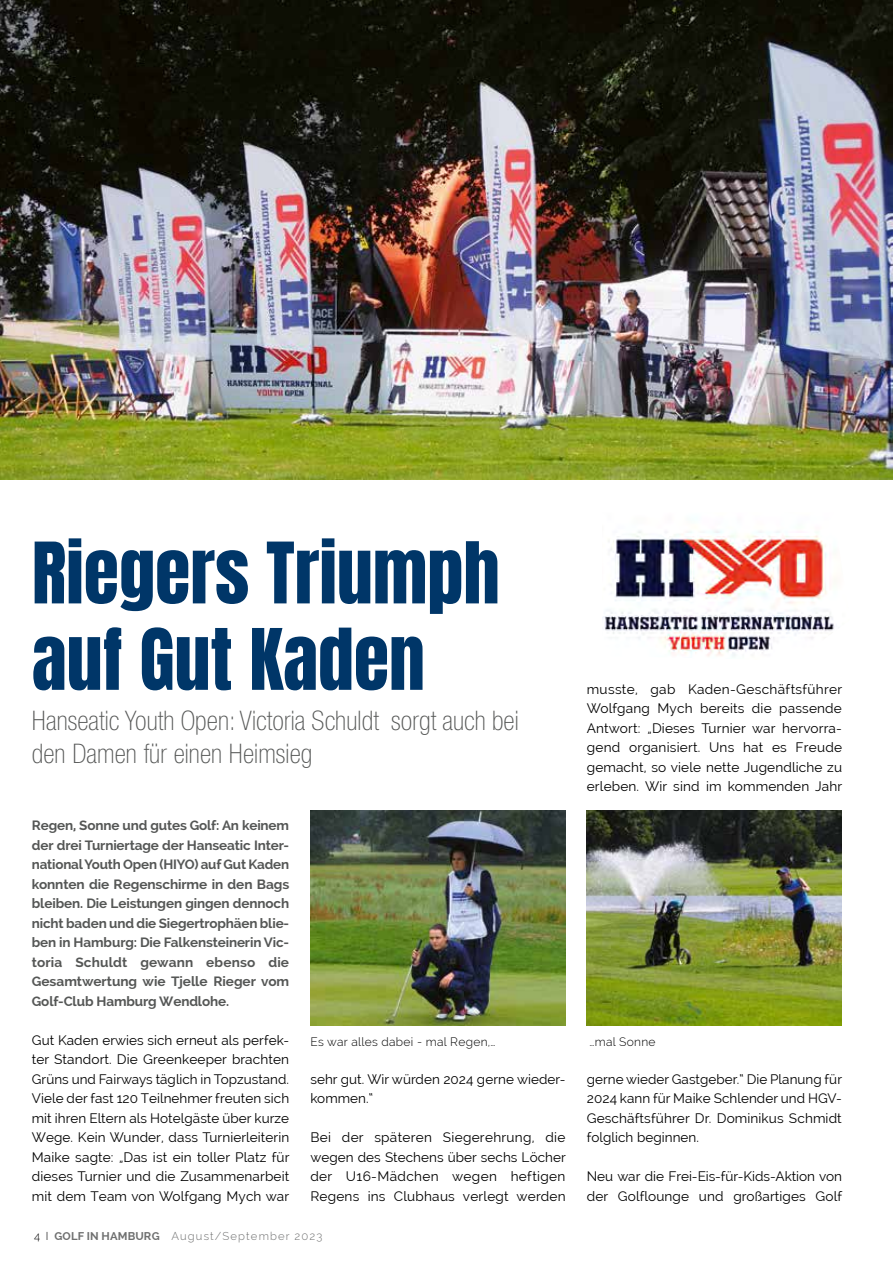
<style>
.page{position:relative;width:893px;height:1263px;background:#fff}
.page>*{position:absolute;margin:0;border:0;box-sizing:border-box;transform-origin:0 0}
.t1{font:72px/86.4px "Anton";color:#003668}
.t2{font:100 condensed 27px/33px "Helvetica Neue LT Std";letter-spacing:.005em;color:#555756}
.t3{font:13.5px/19.5px "Raleway";letter-spacing:.01em;color:#000;text-align:justify}
.t4{font:700 13.5px/19.5px "Raleway";letter-spacing:-.01em;color:#555756;text-align:justify}
.t5{font:300 12px "Raleway";letter-spacing:.025em;color:#000}
.t6{font:300 11.25px "Raleway";letter-spacing:.1em;color:#6f7070}
.s1{color:#000}
.s2{font-weight:700}
</style>
<div class="page">
<img style="left:0;top:0;width:893px;height:479px">
<img style="left:587px;top:811px;width:255px;height:215px">
<img style="left:310px;top:811px;width:256px;height:215px">
<img style="left:602px;top:531px;width:232px;height:126px">
<h1 class="t1" style="left:32px;top:535px;width:469px">Riegers Triumph auf Gut Kaden</h1>
<h2 class="t2" style="left:32px;top:704px;width:488px">Hanseatic Youth Open: Victoria Schuldt sorgt auch bei den Damen für einen Heimsieg</h2>
<p class="t3" style="left:587px;top:679px;width:257px">musste, gab Kaden-Geschäftsführer Wolfgang Mych bereits die passende Antwort: „Dieses Turnier war hervorra&shy;gend organisiert. Uns hat es Freude gemacht, so viele nette Jugendliche zu erleben. Wir sind im kommenden Jahr</p>
<p class="t4" style="left:32px;top:816px;width:259px">Regen, Sonne und gutes Golf: An keinem der drei Turniertage der Hanseatic Inter&shy;national Youth Open (HIYO) auf Gut Kaden konnten die Regenschirme in den Bags bleiben. Die Leistungen gingen dennoch nicht baden und die Siegertrophäen blie&shy;ben in Hamburg: Die Falkensteinerin Vic&shy;toria Schuldt gewann ebenso die Gesamtwertung wie Tjelle Rieger vom Golf-Club Hamburg Wendlohe.</p>
<p class="t3" style="left:32px;top:1030px;width:259px">Gut Kaden erwies sich erneut als perfek&shy;ter Standort. Die Greenkeeper brachten Grüns und Fairways täglich in Topzustand.<br>Viele der fast 120 Teilnehmer freuten sich mit ihren Eltern als Hotelgäste über kurze Wege. Kein Wunder, dass Turnierleiterin Maike sagte: „Das ist ein toller Platz für dieses Turnier und die Zusammenarbeit mit dem Team von Wolfgang Mych war</p>
<p class="t5" style="left:310px;top:1035px;width:187px">Es war alles dabei - mal Regen,…</p>
<p class="t5" style="left:589px;top:1035px;width:68px">…mal Sonne</p>
<p class="t3" style="left:587px;top:1069px;width:257px">gerne wieder Gastgeber.“ Die Planung für 2024 kann für Maike Schlender und HGV-Geschäftsführer Dr. Dominikus Schmidt folglich beginnen.</p>
<p class="t3" style="left:587px;top:1167px;width:257px">Neu war die Frei-Eis-für-Kids-Aktion von der Golflounge und großartiges Golf</p>
<p class="t3" style="left:310px;top:1069px;width:257px">sehr gut. Wir würden 2024 gerne wieder&shy;kommen.“</p>
<p class="t3" style="left:310px;top:1128px;width:257px">Bei der späteren Siegerehrung, die wegen des Stechens über sechs Löcher der U16-Mädchen wegen heftigen Regens ins Clubhaus verlegt werden</p>
<p class="t6" style="left:34px;top:1229px;width:290px"><span class="s1">4 I</span> <span class="s2">GOLF IN HAMBURG</span> August/September 2023</p>
</div>
